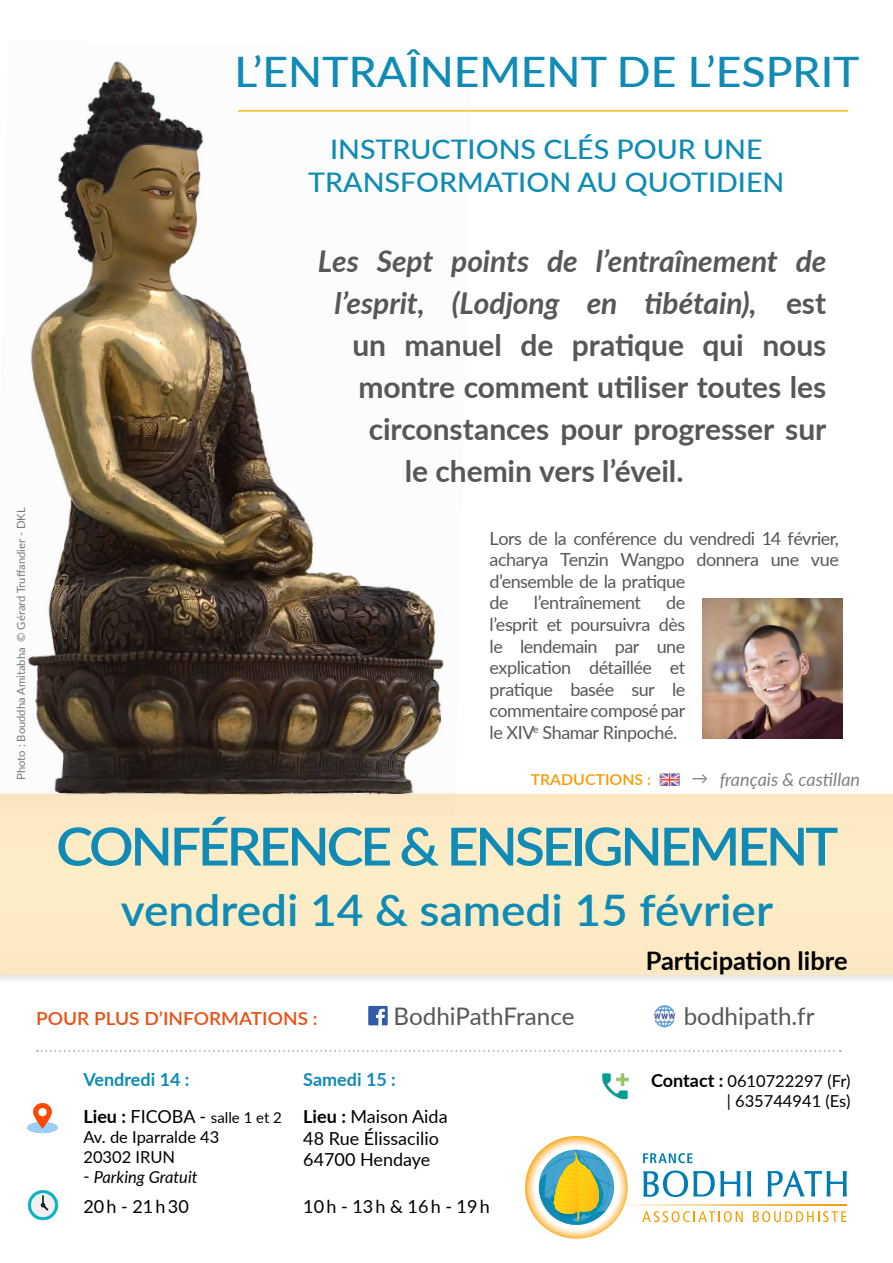
<style>
.page{position:relative;width:893px;height:1263px;background:#fff}
.page>*{position:absolute;margin:0;border:0;box-sizing:border-box;transform-origin:0 0}
.t1{font:600 52.5px "Lato";letter-spacing:-.06em;color:#0f8bb5;scale:1.06 1}
.t2{font:600 43.5px "Lato";color:#0f8bb5;scale:1.06 1}
.t3{font:500 42px "Lato";color:#0f8bb5;scale:1.06 1}
.t4{font:700 30px "Lato";letter-spacing:-.005em;color:#575756}
.t5{font:italic 700 30px "Lato";letter-spacing:-.005em;color:#575756}
.t6{font:500 27px/32.4px "Lato";color:#0f8bb5;text-align:center;scale:1.06 1}
.t7{font:700 25.5px "Lato";color:#000}
.t8{font:24.15px "Lato";color:#575756}
.t9{font:18px/21.6px "Lato";letter-spacing:-.025em;color:#575756}
.t10{font:18px/36.9px "Lato";color:#000}
.t11{font:600 18px "Lato";color:#e95114;scale:1.06 1}
.t12{font:italic 18px "Lato";color:#575756}
.t13{font:700 18px "Lato";color:#0f8bb5}
.t14{font:16.5px/19.8px "Lato";color:#000;text-align:right}
.t15{font:italic 16.5px "Lato";color:#000}
.t16{font:15px "Lato";color:#000}
.t17{font:600 15px "Lato";color:#f59c07;scale:1.06 1}
.t18{font:11.25px "Lato";color:#000}
.s1{font-style:normal}
.s2{font-style:normal;font-size:16.5px}
.s3{font-weight:700;color:#0f8bb5}
.s4{font-weight:700}
.s5{font-weight:700;font-size:18px}
.s6{font-size:18px}
</style>
<div class="page">
<img style="left:28px;top:61px;width:416px;height:728px">
<svg style="left:642px;top:1211px;width:101px;height:11px"></svg>
<svg style="left:753px;top:1211px;width:94px;height:11px"></svg>
<svg style="left:643px;top:1153px;width:50px;height:10px"></svg>
<svg style="left:628px;top:1204px;width:219px;height:1px"></svg>
<svg style="left:525px;top:1136px;width:103px;height:103px"></svg>
<svg style="left:643px;top:1170px;width:97px;height:27px"></svg>
<svg style="left:747px;top:1171px;width:4px;height:25px"></svg>
<svg style="left:768px;top:1170px;width:79px;height:27px"></svg>
<div style="left:0;top:789px;width:893px;height:197px;background:#000;opacity:.6"></div>
<div style="left:0;top:794px;width:893px;height:180px;background:#fdebc5"></div>
<img style="left:702px;top:598px;width:141px;height:140px">
<hr style="left:238px;top:110px;width:610px;height:2px;background:#fbbb18">
<img style="left:27px;top:1102px;width:31px;height:32px">
<img style="left:27px;top:1190px;width:32px;height:31px">
<img style="left:602px;top:1073px;width:27px;height:26px">
<svg style="left:37px;top:1050px;width:804px;height:2px"></svg>
<img style="left:659px;top:773px;width:20px;height:13px">
<svg style="left:369px;top:1006px;width:18px;height:19px"></svg>
<img style="left:654px;top:1005px;width:22px;height:23px">
<h3 class="t3" style="left:234px;top:41px;width:591px">L’ENTRAÎNEMENT DE L’ESPRIT</h3>
<h3 class="t6" style="left:308px;top:132px;width:451px">INSTRUCTIONS CLÉS POUR UNE<br>TRANSFORMATION AU QUOTIDIEN</h3>
<p class="t18" style="left:13px;top:780px;width:274px;rotate:-90deg">Photo : Bouddha Amitabha © Gérard Truffandier - DKL</p>
<h3 class="t5" style="left:318px;top:239px;width:510px">Les Sept points de l’entraînement de</h3>
<h3 class="t5" style="left:334px;top:281px;width:494px">l’esprit, (Lodjong en tibétain)<span class="s1">, est</span></h3>
<h3 class="t4" style="left:352px;top:323px;width:475px">un manuel de pratique qui nous</h3>
<h3 class="t4" style="left:358px;top:365px;width:469px">montre comment utiliser toutes les</h3>
<h3 class="t4" style="left:369px;top:407px;width:459px">circonstances pour progresser sur</h3>
<h3 class="t4" style="left:405px;top:449px;width:280px">le chemin vers l’éveil.</h3>
<p class="t9" style="left:490px;top:526px;width:351px">Lors de la conférence du vendredi 14 février, acharya Tenzin Wangpo donnera une vue d’ensemble de la pratique<br>de</p>
<p class="t9" style="left:534px;top:591px;width:108px">l’entraînement</p>
<p class="t9" style="left:490px;top:591px;width:197px;text-align:justify;text-indent:177px">de l’esprit et poursuivra dès le lendemain par une explication détaillée et pratique basée sur le commentaire composé par le XIV<sup>e</sup> Shamar Rinpoché.</p>
<p class="t17" style="left:531px;top:769px;width:115px">TRADUCTIONS :</p>
<p class="t12" style="left:691px;top:766px;width:170px"><span class="s2">→</span> français &amp; castillan</p>
<h1 class="t1" style="left:56px;top:808px;width:739px">CONFÉRENCE &amp; ENSEIGNEMENT</h1>
<h2 class="t2" style="left:121px;top:879px;width:617px">vendredi 14 &amp; samedi 15 février</h2>
<h3 class="t7" style="left:646px;top:941px;width:203px">Participation libre</h3>
<p class="t11" style="left:36px;top:1006px;width:267px">POUR PLUS D’INFORMATIONS :</p>
<h3 class="t8" style="left:394px;top:999px;width:182px">BodhiPathFrance</h3>
<h3 class="t8" style="left:684px;top:999px;width:132px">bodhipath.fr</h3>
<p class="t13" style="left:83px;top:1066px;width:108px">Vendredi 14 :</p>
<p class="t10" style="left:303px;top:1060px;width:146px"><span class="s3">Samedi 15 :<br></span><span class="s4">Lieu :</span> Maison Aida</p>
<p class="t10" style="left:303px;top:1127px;width:137px;line-height:21.6px">48 Rue Élissacilio<br>64700 Hendaye</p>
<p class="t10" style="left:303px;top:1188px;width:188px">10 h - 13 h &amp; 16 h - 19 h</p>
<p class="t16" style="left:83px;top:1107px;width:200px"><span class="s5">Lieu :</span> <span class="s6">FICOBA -</span> salle 1 et 2</p>
<p class="t14" style="left:83px;top:1126px;width:138px;text-align:left">Av. de Iparralde 43<br>20302 IRUN</p>
<p class="t15" style="left:83px;top:1165px;width:116px"><span class="s1">-</span> Parking Gratuit</p>
<p class="t10" style="left:83px;top:1187px;width:107px">20 h - 21 h 30</p>
<p class="t14" style="left:651px;top:1070px;width:201px"><span class="s5">Contact :</span> 0610722297 (Fr) | 635744941 (Es)</p>
</div>
